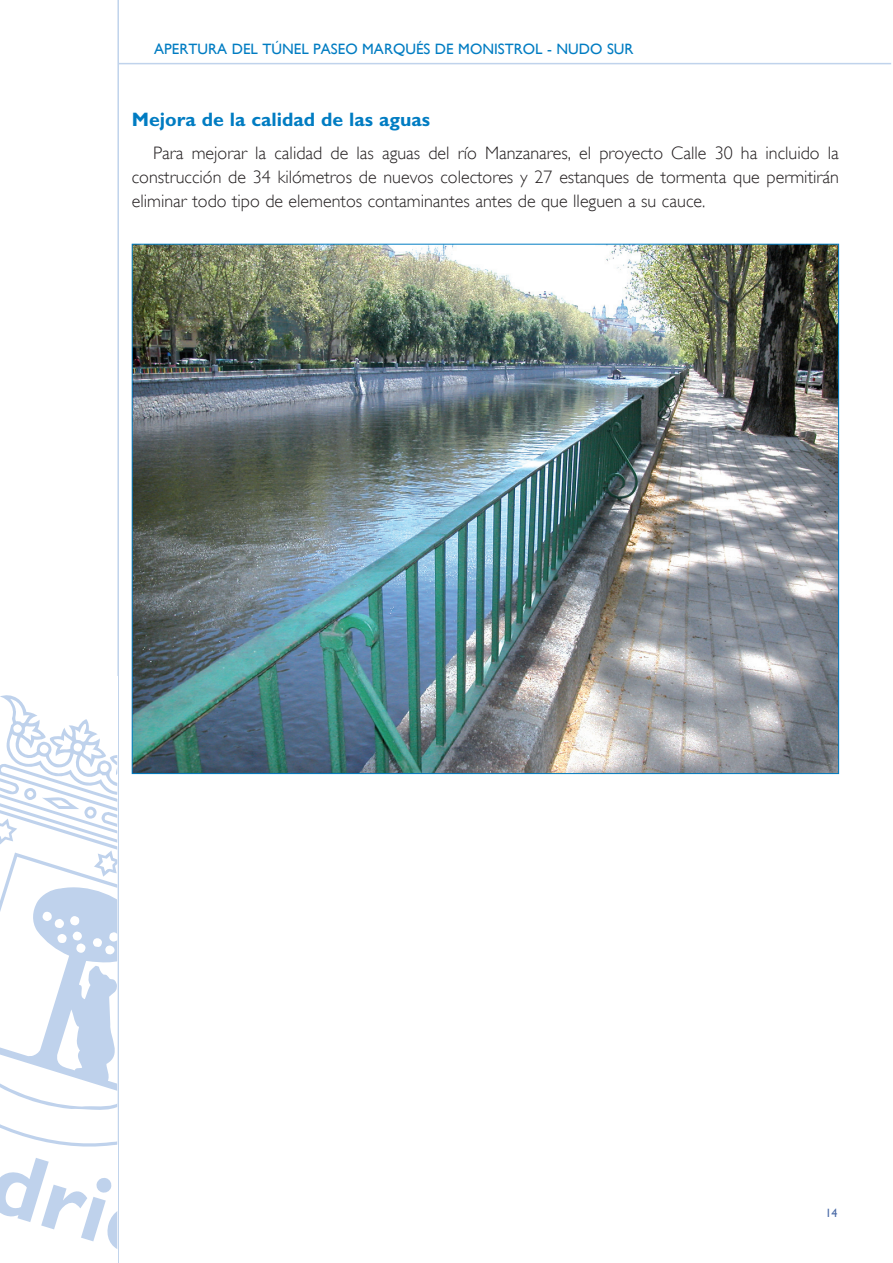
<style>
.page{position:relative;width:893px;height:1263px;background:#fff}
.page>*{position:absolute;margin:0;border:0;box-sizing:border-box;transform-origin:0 0}
.LADILLO_2{font:700 19.5px "Gill Sans";color:#007cc2}
.texto{font:300 18px/24px "Gill Sans";color:#231f20;text-align:justify}
.t1{font:15px "Gill Sans";color:#007cc2}
.t2{font:12px "Gill Sans";color:#4b6ba7}
</style>
<div class="page">
<hr style="left:117px;top:0;width:2px;height:1263px;background:#c0d3ec">
<hr style="left:118px;top:63px;width:773px;height:1px;background:#c0d3ec">
<div style="left:0;top:677px;width:118px;height:586px;background:#fff"></div>
<svg style="left:0;top:695px;width:117px;height:554px"></svg>
<img style="left:134px;top:246px;width:703px;height:526px">
<p class="t1" style="left:154px;top:40px;width:481px">APERTURA DEL TÚNEL PASEO MARQUÉS DE MONISTROL - NUDO SUR</p>
<p class="LADILLO_2" style="left:132px;top:108px;width:300px">Mejora de la calidad de las aguas</p>
<p class="texto" style="left:132px;top:141px;width:709px;text-indent:21px">Para mejorar la calidad de las aguas del río Manzanares, el proyecto Calle 30 ha incluido la construcción de 34 kilómetros de nuevos colectores y 27 estanques de tormenta que permitirán eliminar todo tipo de elementos contaminantes antes de que lleguen a su cauce.</p>
<p class="t2" style="left:825px;top:1206px;width:13px">14</p>
</div>
